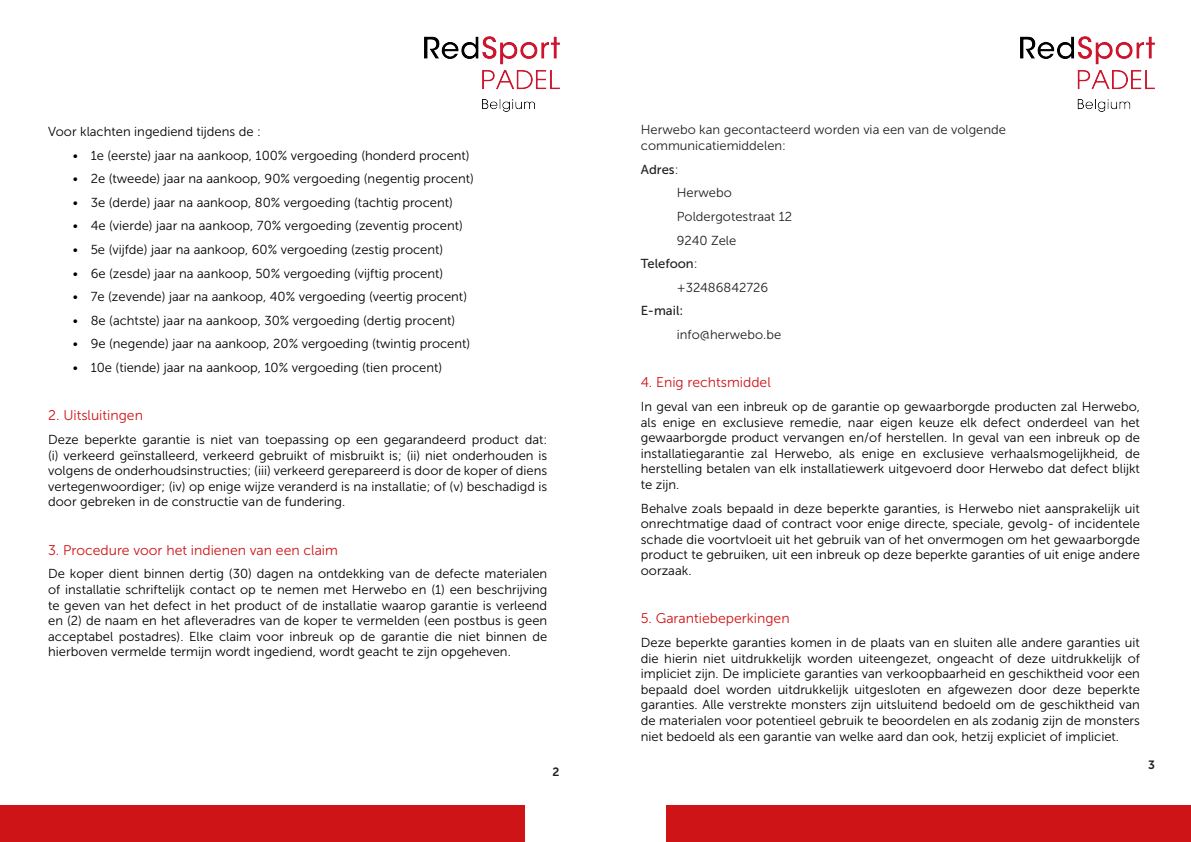
<style>
.page{position:relative;width:1191px;height:842px;background:#fff}
.page>*{position:absolute;margin:0;border:0;box-sizing:border-box;transform-origin:0 0}
.t1{font:14px "Museo Sans 300";color:#ce1417}
.t2{font:13px/15.6px "Museo Sans 300";color:#000;text-align:justify}
.t3{font:13px/15.6px "Museo Sans 300";color:#231f20}
.t4{font:13px "Museo Sans 500";color:#231f20}
.t5{font:12px "Museo Sans 700";color:#231f20}
.s1{font-family:"Museo Sans 300"}
</style>
<div class="page">
<div style="left:0;top:806px;width:524px;height:36px;background:#ce1417"></div>
<div style="left:666px;top:806px;width:525px;height:36px;background:#ce1417"></div>
<img style="left:424px;top:36px;width:135px;height:75px">
<img style="left:1020px;top:36px;width:135px;height:75px">
<p class="t2" style="left:48px;top:124px;width:214px">Voor klachten ingediend tijdens de :</p>
<p class="t2" style="left:73px;top:147px;width:398px">• 1e (eerste) jaar na aankoop, 100% vergoeding (honderd procent)</p>
<p class="t2" style="left:73px;top:171px;width:403px">• 2e (tweede) jaar na aankoop, 90% vergoeding (negentig procent)</p>
<p class="t2" style="left:73px;top:195px;width:381px">• 3e (derde) jaar na aankoop, 80% vergoeding (tachtig procent)</p>
<p class="t2" style="left:73px;top:218px;width:392px">• 4e (vierde) jaar na aankoop, 70% vergoeding (zeventig procent)</p>
<p class="t2" style="left:73px;top:242px;width:372px">• 5e (vijfde) jaar na aankoop, 60% vergoeding (zestig procent)</p>
<p class="t2" style="left:73px;top:265px;width:372px">• 6e (zesde) jaar na aankoop, 50% vergoeding (vijftig procent)</p>
<p class="t2" style="left:73px;top:289px;width:396px">• 7e (zevende) jaar na aankoop, 40% vergoeding (veertig procent)</p>
<p class="t2" style="left:73px;top:313px;width:384px">• 8e (achtste) jaar na aankoop, 30% vergoeding (dertig procent)</p>
<p class="t2" style="left:73px;top:336px;width:399px">• 9e (negende) jaar na aankoop, 20% vergoeding (twintig procent)</p>
<p class="t2" style="left:73px;top:360px;width:371px">• 10e (tiende) jaar na aankoop, 10% vergoeding (tien procent)</p>
<p class="t1" style="left:48px;top:408px;width:96px">2. Uitsluitingen</p>
<p class="t2" style="left:48px;top:432px;width:500px">Deze beperkte garantie is niet van toepassing op een gegarandeerd product dat: (i) verkeerd geïnstalleerd, verkeerd gebruikt of misbruikt is; (ii) niet onderhouden is volgens de onderhoudsinstructies; (iii) verkeerd gerepareerd is door de koper of diens vertegenwoordiger; (iv) op enige wijze veranderd is na installatie; of (v) beschadigd is door gebreken in de constructie van de fundering.</p>
<p class="t1" style="left:48px;top:542px;width:291px">3. Procedure voor het indienen van een claim</p>
<p class="t2" style="left:48px;top:566px;width:500px">De koper dient binnen dertig (30) dagen na ontdekking van de defecte materialen of installatie schriftelijk contact op te nemen met Herwebo en (1) een beschrijving te geven van het defect in het product of de installatie waarop garantie is verleend en (2) de naam en het afleveradres van de koper te vermelden (een postbus is geen acceptabel postadres). Elke claim voor inbreuk op de garantie die niet binnen de hierboven vermelde termijn wordt ingediend, wordt geacht te zijn opgeheven.</p>
<p class="t5" style="left:552px;top:765px;width:8px">2</p>
<p class="t3" style="left:641px;top:122px;width:367px">Herwebo kan gecontacteerd worden via een van de volgende communicatiemiddelen:</p>
<p class="t4" style="left:641px;top:162px;width:39px">Adres<span class="s1">:</span></p>
<p class="t3" style="left:677px;top:185px;width:56px">Herwebo</p>
<p class="t3" style="left:677px;top:209px;width:117px">Poldergotestraat 12</p>
<p class="t3" style="left:677px;top:232px;width:61px">9240 Zele</p>
<p class="t4" style="left:641px;top:256px;width:58px">Telefoon<span class="s1">:</span></p>
<p class="t3" style="left:677px;top:280px;width:93px">+32486842726</p>
<p class="t4" style="left:641px;top:304px;width:44px">E-mail:</p>
<p class="t3" style="left:677px;top:327px;width:106px">info@herwebo.be</p>
<p class="t1" style="left:641px;top:375px;width:131px">4. Enig rechtsmiddel</p>
<p class="t2" style="left:641px;top:399px;width:500px">In geval van een inbreuk op de garantie op gewaarborgde producten zal Herwebo, als enige en exclusieve remedie, naar eigen keuze elk defect onderdeel van het gewaarborgde product vervangen en/of herstellen. In geval van een inbreuk op de installatiegarantie zal Herwebo, als enige en exclusieve verhaalsmogelijkheid, de herstelling betalen van elk installatiewerk uitgevoerd door Herwebo dat defect blijkt te zijn.</p>
<p class="t2" style="left:641px;top:500px;width:500px">Behalve zoals bepaald in deze beperkte garanties, is Herwebo niet aansprakelijk uit onrechtmatige daad of contract voor enige directe, speciale, gevolg- of incidentele schade die voortvloeit uit het gebruik van of het onvermogen om het gewaarborgde product te gebruiken, uit een inbreuk op deze beperkte garanties of uit enige andere oorzaak.</p>
<p class="t1" style="left:641px;top:611px;width:150px">5. Garantiebeperkingen</p>
<p class="t2" style="left:641px;top:635px;width:500px">Deze beperkte garanties komen in de plaats van en sluiten alle andere garanties uit die hierin niet uitdrukkelijk worden uiteengezet, ongeacht of deze uitdrukkelijk of impliciet zijn. De impliciete garanties van verkoopbaarheid en geschiktheid voor een bepaald doel worden uitdrukkelijk uitgesloten en afgewezen door deze beperkte garanties. Alle verstrekte monsters zijn uitsluitend bedoeld om de geschiktheid van de materialen voor potentieel gebruik te beoordelen en als zodanig zijn de monsters niet bedoeld als een garantie van welke aard dan ook, hetzij expliciet of impliciet.</p>
<p class="t5" style="left:1148px;top:758px;width:8px">3</p>
</div>
